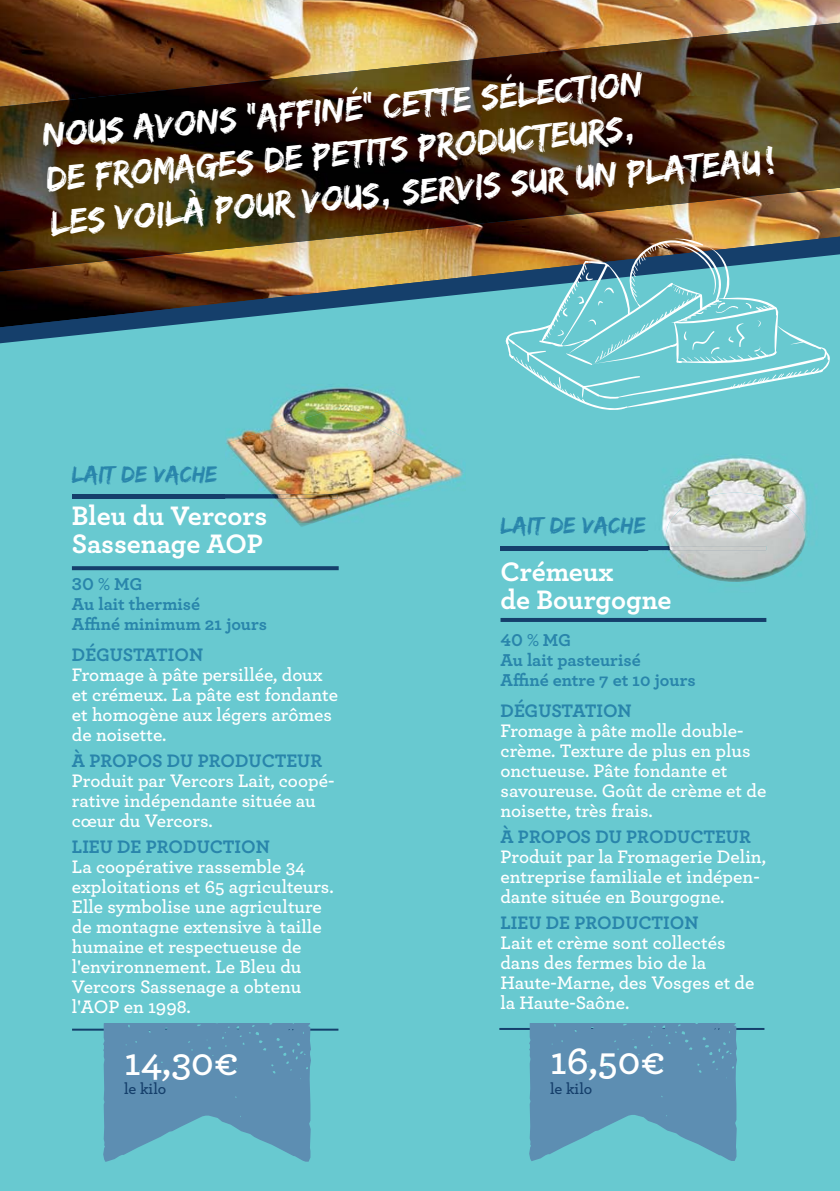
<style>
.page{position:relative;width:840px;height:1191px;background:#fff}
.page>*{position:absolute;margin:0;border:0;box-sizing:border-box;transform-origin:0 0}
.t1{font:600 40px "Archer";color:#fff}
.t2{font:36.6px/44px "Edo SZ";color:#fff}
.t3{font:700 28px/28px "Archer";letter-spacing:-.005em;color:#fff}
.t4{font:24px "Edo SZ";color:#2985ab}
.t5{font:600 19px/20px "Archer";color:#fff}
.t6{font:700 19px "Archer";color:#2985ab}
.t7{font:700 18px/20px "Archer";color:#2985ab}
.t8{font:600 16px "Archer";color:#153f6b}
</style>
<div class="page">
<div style="left:0;top:0;width:839px;height:1191px;background:#68c9d0"></div>
<hr style="left:72px;top:1028px;width:266px;height:2px;background:#153f6b">
<hr style="left:499px;top:1028px;width:265px;height:2px;background:#153f6b">
<svg style="left:104px;top:1023px;width:206px;height:138px"></svg>
<svg style="left:529px;top:1023px;width:207px;height:138px"></svg>
<hr style="left:72px;top:494px;width:265px;height:4px;background:#153f6b">
<hr style="left:500px;top:546px;width:265px;height:4px;background:#153f6b">
<svg style="left:72px;top:566px;width:266px;height:4px"></svg>
<hr style="left:500px;top:618px;width:265px;height:4px;background:#153f6b">
<svg style="left:0;top:327px;width:153px;height:16px"></svg>
<img style="left:0;top:0;width:839px;height:327px">
<img style="left:0;top:20px;width:839px;height:251px">
<img style="left:281px;top:384px;width:118px;height:21px">
<img style="left:225px;top:405px;width:240px;height:118px">
<img style="left:271px;top:494px;width:66px;height:4px">
<svg style="left:503px;top:238px;width:327px;height:172px"></svg>
<img style="left:648px;top:457px;width:159px;height:94px">
<img style="left:648px;top:546px;width:17px;height:4px">
<img style="left:665px;top:493px;width:140px;height:89px">
<img style="left:666px;top:546px;width:99px;height:4px">
<h2 class="t2" style="left:41px;top:113px;width:728px;rotate:-5deg">NOUS AVONS "AFFINÉ" CETTE SÉLECTION<br>DE FROMAGES DE PETITS PRODUCTEURS,<br>LES VOILÀ POUR VOUS, SERVIS SUR UN PLATEAU !</h2>
<p class="t4" style="left:72px;top:460px;width:147px">LAIT DE VACHE</p>
<h3 class="t3" style="left:72px;top:505px;width:197px">Bleu du Vercors<br>Sassenage AOP</h3>
<p class="t7" style="left:72px;top:576px;width:196px">30 % MG<br>Au lait thermisé<br>Affiné minimum 21 jours</p>
<p class="t6" style="left:72px;top:648px;width:133px">DÉGUSTATION</p>
<p class="t5" style="left:72px;top:667px;width:267px">Fromage à pâte persillée, doux et crémeux. La pâte est fondante et homogène aux légers arômes de noisette.</p>
<p class="t6" style="left:72px;top:753px;width:252px">À PROPOS DU PRODUCTEUR</p>
<p class="t5" style="left:72px;top:772px;width:264px">Produit par Vercors Lait, coopé&shy;rative indépendante située au cœur du Vercors.</p>
<p class="t6" style="left:72px;top:839px;width:199px">LIEU DE PRODUCTION</p>
<p class="t5" style="left:72px;top:858px;width:263px">La coopérative rassemble 34 exploitations et 65 agriculteurs.<br>Elle symbolise une agriculture de montagne extensive à taille humaine et respectueuse de l'environnement. Le Bleu du<br>Vercors Sassenage a obtenu l'AOP en 1998.</p>
<h1 class="t1" style="left:124px;top:1046px;width:116px">14,30€</h1>
<p class="t8" style="left:124px;top:1082px;width:44px">le kilo</p>
<p class="t4" style="left:500px;top:511px;width:147px">LAIT DE VACHE</p>
<h3 class="t3" style="left:500px;top:560px;width:172px">Crémeux<br>de Bourgogne</h3>
<p class="t7" style="left:500px;top:631px;width:196px">40 % MG<br>Au lait pasteurisé<br>Affiné entre 7 et 10 jours</p>
<p class="t6" style="left:500px;top:703px;width:133px">DÉGUSTATION</p>
<p class="t5" style="left:500px;top:723px;width:267px">Fromage à pâte molle double&shy;crème. Texture de plus en plus onctueuse. Pâte fondante et savoureuse. Goût de crème et de noisette, très frais.</p>
<p class="t6" style="left:500px;top:829px;width:252px">À PROPOS DU PRODUCTEUR</p>
<p class="t5" style="left:500px;top:848px;width:267px">Produit par la Fromagerie Delin, entreprise familiale et indépen&shy;dante située en Bourgogne.</p>
<p class="t6" style="left:500px;top:915px;width:199px">LIEU DE PRODUCTION</p>
<p class="t5" style="left:500px;top:934px;width:255px">Lait et crème sont collectés dans des fermes bio de la<br>Haute-Marne, des Vosges et de la Haute-Saône.</p>
<h1 class="t1" style="left:549px;top:1045px;width:117px">16,50€</h1>
<p class="t8" style="left:549px;top:1082px;width:44px">le kilo</p>
</div>
